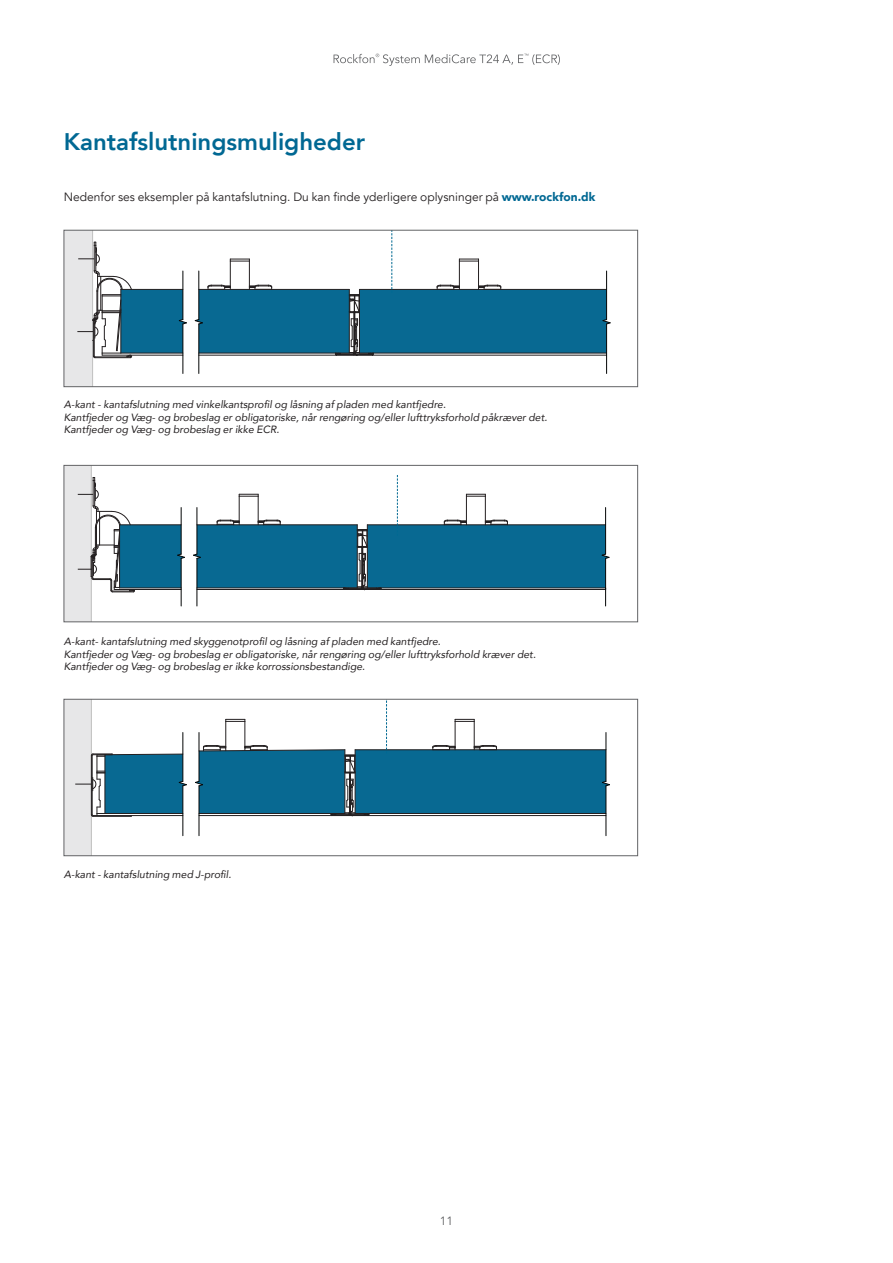
<style>
.page{position:relative;width:893px;height:1263px;background:#fff}
.page>*{position:absolute;margin:0;border:0;box-sizing:border-box;transform-origin:0 0}
.t1{font:800 24px "Avenir";color:#006893}
.t2{font:12px "Avenir";color:#231f20}
.t3{font:12px "Avenir";color:#636466}
.t4{font:italic 10.5px/12.6px "Avenir";color:#231f20}
.s1{font-weight:900;color:#006893}
</style>
<div class="page">
<svg style="left:334px;top:54px;width:226px;height:12px"></svg>
<div style="left:64px;top:230px;width:29px;height:157px;background:#e7e7e8"></div>
<hr style="left:92px;top:230px;width:1px;height:157px;background:#c1c1c0">
<hr style="left:606px;top:324px;width:1px;height:49px;background:#030505">
<svg style="left:195px;top:233px;width:415px;height:123px"></svg>
<hr style="left:199px;top:271px;width:1px;height:48px;background:#030505">
<hr style="left:199px;top:324px;width:1px;height:49px;background:#030505">
<svg style="left:77px;top:242px;width:110px;height:116px"></svg>
<hr style="left:183px;top:271px;width:1px;height:48px;background:#030505">
<hr style="left:183px;top:324px;width:1px;height:49px;background:#030505">
<div style="left:64px;top:230px;width:574px;height:157px;border:1px solid #636466"></div>
<div style="left:64px;top:465px;width:27px;height:157px;background:#e7e7e8"></div>
<hr style="left:91px;top:465px;width:1px;height:157px;background:#c1c1c0">
<hr style="left:605px;top:558px;width:1px;height:48px;background:#030505">
<hr style="left:181px;top:558px;width:1px;height:48px;background:#030505">
<svg style="left:193px;top:475px;width:416px;height:115px"></svg>
<hr style="left:197px;top:507px;width:1px;height:47px;background:#030505">
<hr style="left:197px;top:558px;width:1px;height:48px;background:#030505">
<svg style="left:78px;top:477px;width:107px;height:116px"></svg>
<div style="left:64px;top:465px;width:574px;height:157px;border:1px solid #636466"></div>
<div style="left:64px;top:699px;width:27px;height:157px;background:#e7e7e8"></div>
<hr style="left:91px;top:699px;width:1px;height:157px;background:#c1c1c0">
<hr style="left:606px;top:786px;width:1px;height:50px;background:#030505">
<svg style="left:195px;top:701px;width:415px;height:115px"></svg>
<hr style="left:199px;top:732px;width:1px;height:49px;background:#030505">
<hr style="left:199px;top:786px;width:1px;height:50px;background:#030505">
<svg style="left:75px;top:753px;width:112px;height:64px"></svg>
<hr style="left:183px;top:732px;width:1px;height:49px;background:#030505">
<hr style="left:183px;top:786px;width:1px;height:50px;background:#030505">
<div style="left:64px;top:699px;width:574px;height:157px;border:1px solid #636466"></div>
<h1 class="t1" style="left:64px;top:123px;width:303px">Kantafslutningsmuligheder</h1>
<p class="t2" style="left:64px;top:190px;width:533px">Nedenfor ses eksempler på kantafslutning. Du kan finde yderligere oplysninger på <span class="s1">www.rockfon.dk</span></p>
<p class="t4" style="left:64px;top:398px;width:485px">A-kant - kantafslutning med vinkelkantsprofil og låsning af pladen med kantfjedre.<br>Kantfjeder og Væg- og brobeslag er obligatoriske, når rengøring og/eller lufttryksforhold påkræver det.<br>Kantfjeder og Væg- og brobeslag er ikke ECR.</p>
<p class="t4" style="left:64px;top:635px;width:474px">A-kant- kantafslutning med skyggenotprofil og låsning af pladen med kantfjedre.<br>Kantfjeder og Væg- og brobeslag er obligatoriske, når rengøring og/eller lufttryksforhold kræver det.<br>Kantfjeder og Væg- og brobeslag er ikke korrossionsbestandige.</p>
<p class="t4" style="left:64px;top:868px;width:169px">A-kant - kantafslutning med J-profil.</p>
<p class="t3" style="left:440px;top:1213px;width:15px">11</p>
</div>
